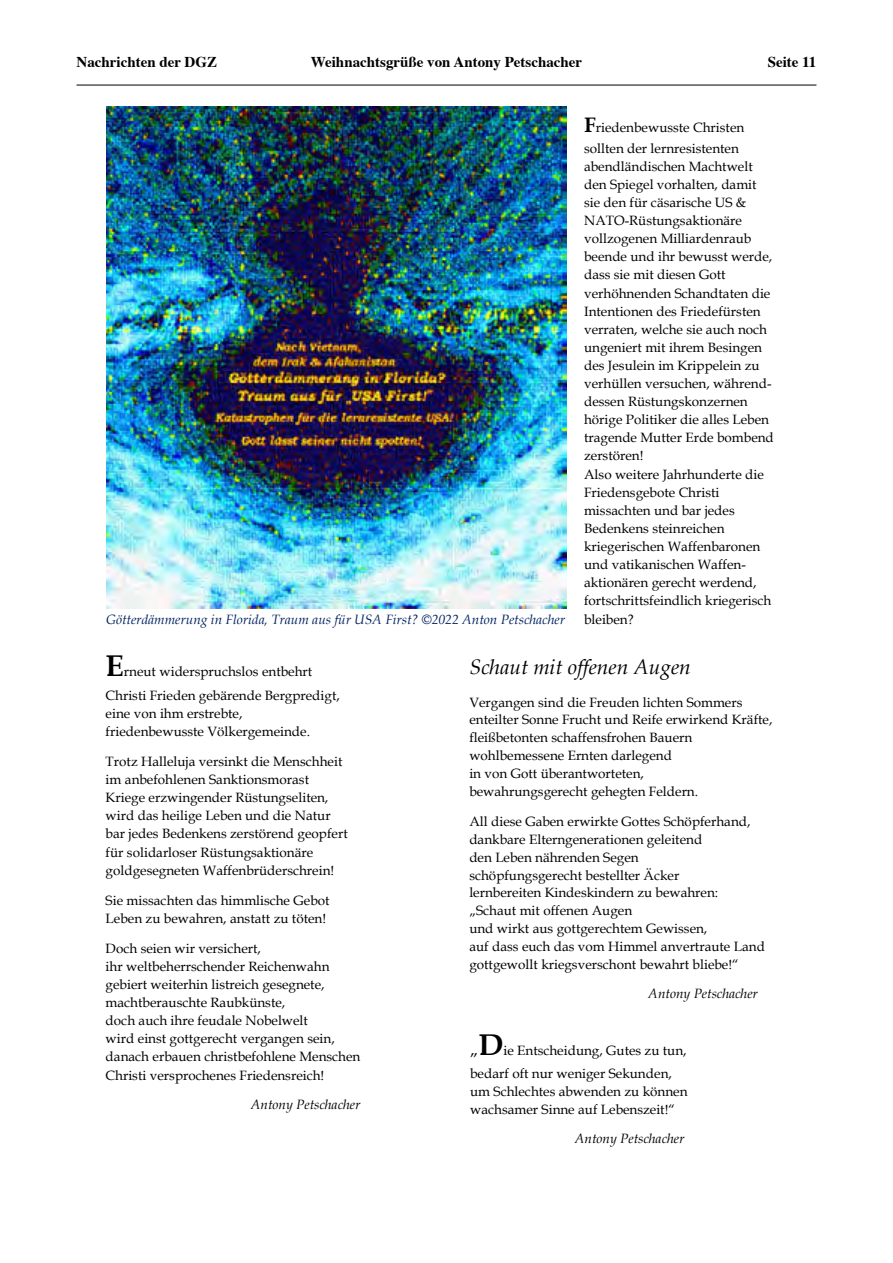
<style>
.page{position:relative;width:893px;height:1263px;background:#fff}
.page>*{position:absolute;margin:0;border:0;box-sizing:border-box;transform-origin:0 0}
.t1{font:italic 21px "Book Antiqua";color:#000}
.t2{font:700 15px "Times";color:#000}
.t3{font:700 15px "Times New Roman";color:#000}
.t4{font:13.5px/18.1px "Book Antiqua";color:#000}
.t5{font:italic 13.5px "Book Antiqua";color:#002060}
.t6{font:italic 13.5px "Book Antiqua";color:#000}
.s1{font-weight:700;font-size:21px}
.s2{font-weight:700;font-size:30px}
.s3{font-size:16.5px}
</style>
<div class="page">
<hr style="left:77px;top:85px;width:739px;height:1px;background:#000">
<img style="left:106px;top:106px;width:460px;height:503px">
<p class="t3" style="left:106px;top:51px;width:142px">Nachrichten der DGZ</p>
<p class="t2" style="left:311px;top:47px;width:273px">Weihnachtsgrüße von Antony Petschacher</p>
<p class="t2" style="left:768px;top:47px;width:50px">Seite 11</p>
<p class="t2" style="left:77px;top:47px;width:142px">Nachrichten der DGZ</p>
<p class="t4" style="left:584px;top:117px;width:162px;line-height:20.4px"><span class="s1">F</span>riedenbewusste Christen sollten der lernresistenten</p>
<p class="t4" style="left:584px;top:157px;width:191px">abendländischen Machtwelt den Spiegel vorhalten, damit sie den für cäsarische US &amp;<br>NATO-Rüstungsaktionäre vollzogenen Milliardenraub beende und ihr bewusst werde, dass sie mit diesen Gott verhöhnenden Schandtaten die<br>Intentionen des Friedefürsten verraten, welche sie auch noch ungeniert mit ihrem Besingen des Jesulein im Krippelein zu verhüllen versuchen, während&shy;dessen Rüstungskonzernen hörige Politiker die alles Leben tragende Mutter Erde bombend zerstören!<br>Also weitere Jahrhunderte die<br>Friedensgebote Christi missachten und bar jedes<br>Bedenkens steinreichen kriegerischen Waffenbaronen und vatikanischen Waffen&shy;aktionären gerecht werdend, fortschrittsfeindlich kriegerisch bleiben?</p>
<p class="t5" style="left:106px;top:610px;width:460px">Götterdämmerung in Florida, Traum aus für USA First? ©2022 Anton Petschacher</p>
<p class="t4" style="left:106px;top:659px;width:236px;line-height:23.7px"><span class="s2">E</span>rneut widerspruchslos entbehrt<br>Christi Frieden gebärende Bergpredigt,</p>
<p class="t4" style="left:106px;top:704px;width:206px">eine von ihm erstrebte, friedenbewusste Völkergemeinde.</p>
<p class="t4" style="left:106px;top:752px;width:244px">Trotz Halleluja versinkt die Menschheit im anbefohlenen Sanktionsmorast Kriege erzwingender Rüstungseliten, wird das heilige Leben und die Natur bar jedes Bedenkens zerstörend geopfert für solidarloser Rüstungsaktionäre goldgesegneten Waffenbrüderschrein!</p>
<p class="t4" style="left:106px;top:891px;width:225px">Sie missachten das himmlische Gebot<br>Leben zu bewahren, anstatt zu töten!</p>
<p class="t4" style="left:106px;top:939px;width:256px">Doch seien wir versichert,<br>ihr weltbeherrschender Reichenwahn gebiert weiterhin listreich gesegnete, machtberauschte Raubkünste,<br>doch auch ihre feudale Nobelwelt<br>wird einst gottgerecht vergangen sein, danach erbauen christbefohlene Menschen Christi versprochenes Friedensreich!</p>
<p class="t6" style="left:251px;top:1095px;width:111px">Antony Petschacher</p>
<h1 class="t1" style="left:469px;top:652px;width:223px">Schaut mit offenen Augen</h1>
<p class="t4" style="left:469px;top:693px;width:305px">Vergangen sind die Freuden lichten Sommers enteilter Sonne Frucht und Reife erwirkend Kräfte, fleißbetonten schaffensfrohen Bauern wohlbemessene Ernten darlegend<br>in von Gott überantworteten,<br>bewahrungsgerecht gehegten Feldern.</p>
<p class="t4" style="left:469px;top:812px;width:297px">All diese Gaben erwirkte Gottes Schöpferhand, dankbare Elterngenerationen geleitend<br>den Leben nährenden Segen<br>schöpfungsgerecht bestellter Äcker<br>lernbereiten Kindeskindern zu bewahren: „Schaut mit offenen Augen<br>und wirkt aus gottgerechtem Gewissen,<br>auf dass euch das vom Himmel anvertraute Land gottgewollt kriegsverschont bewahrt bliebe!“</p>
<p class="t6" style="left:648px;top:984px;width:111px">Antony Petschacher</p>
<p class="t4" style="left:470px;top:1038px;width:218px;line-height:23.4px"><span class="s3">„</span><span class="s2">D</span>ie Entscheidung, Gutes zu tun, bedarf oft nur weniger Sekunden,</p>
<p class="t4" style="left:470px;top:1082px;width:219px;line-height:17.7px">um Schlechtes abwenden zu können wachsamer Sinne auf Lebenszeit!“</p>
<p class="t6" style="left:575px;top:1129px;width:111px">Antony Petschacher</p>
</div>
